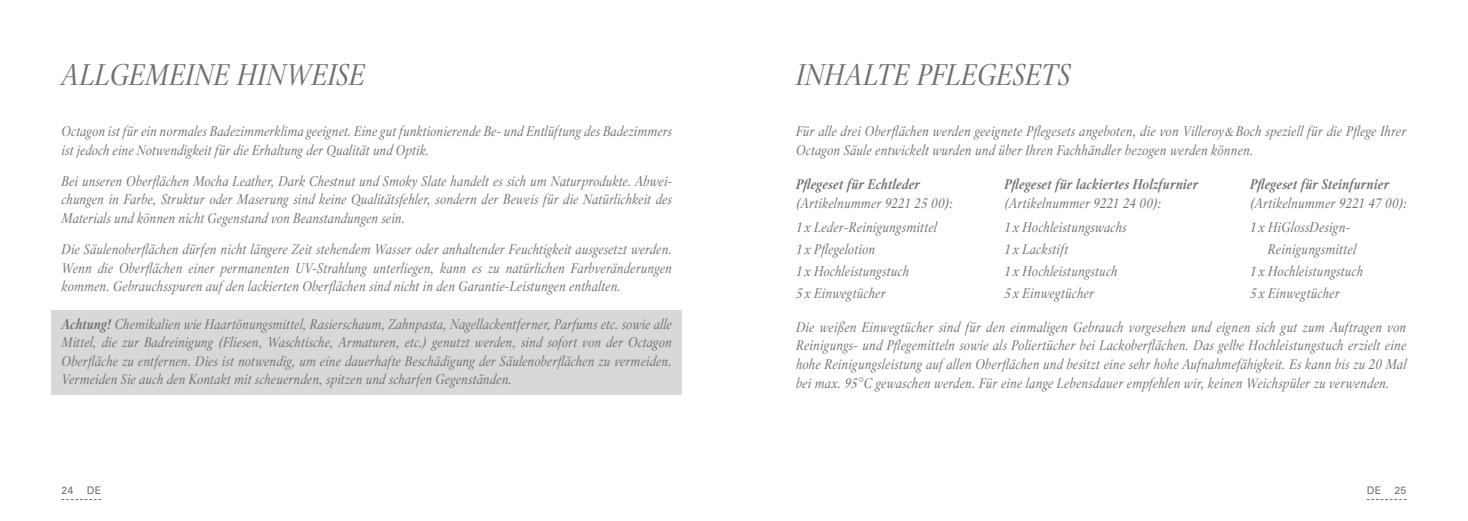
<style>
.page{position:relative;width:1468px;height:521px;background:#fff}
.page>*{position:absolute;margin:0;border:0;box-sizing:border-box;transform-origin:0 0}
.t1{font:italic 29.75px "Villeroy Boch";color:#6f6f6e}
.t2{font:italic 14px/18.6px "Villeroy Boch";letter-spacing:.01em;color:#6f6f6e;text-align:justify}
.t3{font:italic 700 14px "Villeroy Boch";letter-spacing:.01em;color:#6f6f6e}
.t4{font:10.5px "Univers LT";letter-spacing:.03em;color:#6f6f6e}
.s1{font-weight:700}
</style>
<div class="page">
<svg style="left:1366px;top:499px;width:40px;height:1px"></svg>
<svg style="left:62px;top:499px;width:39px;height:1px"></svg>
<div style="left:52px;top:310px;width:630px;height:84px;background:#d7d8d8"></div>
<h1 class="t1" style="left:62px;top:55px;width:305px">ALLGEMEINE HINWEISE</h1>
<h1 class="t1" style="left:796px;top:55px;width:276px">INHALTE PFLEGESETS</h1>
<p class="t2" style="left:62px;top:122px;width:612px">Octagon ist für ein normales Badezimmerklima geeignet. Eine gut funktionierende Be- und Entlüftung des Badezimmers ist jedoch eine Notwendigkeit für die Erhaltung der Qualität und Optik.</p>
<p class="t2" style="left:62px;top:171px;width:612px">Bei unseren Oberflächen Mocha Leather, Dark Chestnut und Smoky Slate handelt es sich um Naturprodukte. Abwei&shy;chungen in Farbe, Struktur oder Maserung sind keine Qualitätsfehler, sondern der Beweis für die Natürlichkeit des Materials und können nicht Gegenstand von Beanstandungen sein.</p>
<p class="t2" style="left:62px;top:240px;width:612px">Die Säulenoberflächen dürfen nicht längere Zeit stehendem Wasser oder anhaltender Feuchtigkeit ausgesetzt werden.<br>Wenn die Oberflächen einer permanenten UV-Strahlung unterliegen, kann es zu natürlichen Farbveränderungen kommen. Gebrauchsspuren auf den lackierten Oberflächen sind nicht in den Garantie-Leistungen enthalten.</p>
<p class="t2" style="left:62px;top:314px;width:612px"><span class="s1">Achtung!</span> Chemikalien wie Haartönungsmittel, Rasierschaum, Zahnpasta, Nagellackentferner, Parfums etc. sowie alle Mittel, die zur Badreinigung (Fliesen, Waschtische, Armaturen, etc.) genutzt werden, sind sofort von der Octagon Oberfläche zu entfernen. Dies ist notwendig, um eine dauerhafte Beschädigung der Säulenoberflächen zu vermeiden.<br>Vermeiden Sie auch den Kontakt mit scheuernden, spitzen und scharfen Gegenständen.</p>
<p class="t2" style="left:796px;top:122px;width:612px">Für alle drei Oberflächen werden geeignete Pflegesets angeboten, die von Villeroy&amp;Boch speziell für die Pflege Ihrer<br>Octagon Säule entwickelt wurden und über Ihren Fachhändler bezogen werden können.</p>
<p class="t3" style="left:796px;top:175px;width:125px">Pflegeset für Echtleder</p>
<p class="t3" style="left:1004px;top:175px;width:195px">Pflegeset für lackiertes Holzfurnier</p>
<p class="t3" style="left:1250px;top:175px;width:140px">Pflegeset für Steinfurnier</p>
<p class="t2" style="left:796px;top:193px;width:158px">(Artikelnummer 9221 25 00):</p>
<p class="t2" style="left:1004px;top:193px;width:158px">(Artikelnummer 9221 24 00):</p>
<p class="t2" style="left:1250px;top:193px;width:158px">(Artikelnummer 9221 47 00):</p>
<p class="t2" style="left:796px;top:218px;width:142px">1 x Leder-Reinigungsmittel</p>
<p class="t2" style="left:1004px;top:218px;width:124px">1 x Hochleistungswachs</p>
<p class="t2" style="left:1250px;top:218px;width:101px">1 x HiGlossDesign-</p>
<p class="t2" style="left:796px;top:240px;width:81px">1 x Pflegelotion</p>
<p class="t2" style="left:1004px;top:240px;width:66px">1x Lackstift</p>
<p class="t2" style="left:1267px;top:240px;width:90px">Reinigungsmittel</p>
<p class="t2" style="left:796px;top:261px;width:115px">1 x Hochleistungstuch</p>
<p class="t2" style="left:1004px;top:261px;width:115px">1 x Hochleistungstuch</p>
<p class="t2" style="left:1250px;top:261px;width:115px">1 x Hochleistungstuch</p>
<p class="t2" style="left:796px;top:283px;width:91px">5 x Einwegtücher</p>
<p class="t2" style="left:1004px;top:283px;width:91px">5 x Einwegtücher</p>
<p class="t2" style="left:1250px;top:283px;width:91px">5 x Einwegtücher</p>
<p class="t2" style="left:796px;top:317px;width:612px">Die weißen Einwegtücher sind für den einmaligen Gebrauch vorgesehen und eignen sich gut zum Auftragen von Reinigungs- und Pflegemitteln sowie als Poliertücher bei Lackoberflächen. Das gelbe Hochleistungstuch erzielt eine hohe Reinigungsleistung auf allen Oberflächen und besitzt eine sehr hohe Aufnahmefähigkeit. Es kann bis zu 20 Mal bei max. 95°C gewaschen werden. Für eine lange Lebensdauer empfehlen wir, keinen Weichspüler zu verwenden.</p>
<p class="t4" style="left:62px;top:484px;width:13px">24</p>
<p class="t4" style="left:87px;top:484px;width:16px">DE</p>
<p class="t4" style="left:1366px;top:484px;width:16px">DE</p>
<p class="t4" style="left:1394px;top:484px;width:13px">25</p>
</div>
